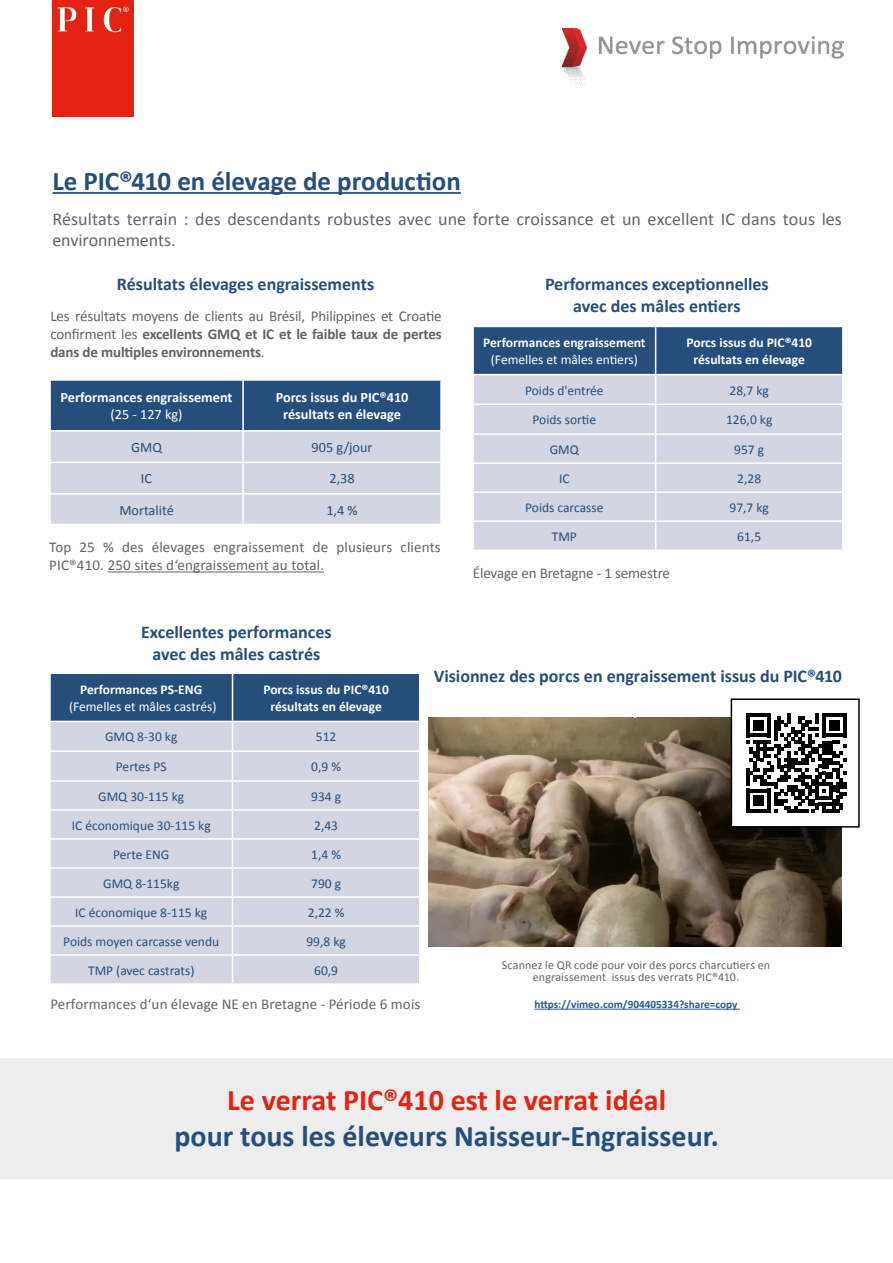
<style>
.page{position:relative;width:893px;height:1263px;background:#fff}
.page>*{position:absolute;margin:0;border:0;box-sizing:border-box;transform-origin:0 0}
.t1{font:700 30px "Calibri";color:#254e7c}
.t2{font:700 30px "Calibri";color:#e42313}
.t3{font:700 27px "Calibri";letter-spacing:-.005em;color:#254e7c}
.t4{font:700 18px/21.6px "Calibri";color:#254e7c;text-align:center}
.t5{font:18px/21px "Calibri";letter-spacing:.005em;color:#646363}
.t6{font:15px/18px "Calibri";letter-spacing:.005em;color:#646363;text-align:justify}
.t7{font:700 14.25px/17.1px "Calibri";color:#fff;text-align:center}
.t8{font:14.25px "Calibri";color:#254e7c}
.t9{font:14.25px "Calibri";color:#fff}
.t10{font:13.5px "Calibri";color:#254e7c}
.t11{font:700 13.5px/16.2px "Calibri";color:#fff;text-align:center}
.t12{font:13.5px "Calibri";color:#fff}
.t13{font:12px/12px "Calibri";letter-spacing:.01em;color:#646363;text-align:center}
.t14{font:700 11.25px "Calibri";color:#275b9b}
.s1{font-weight:700}
</style>
<div class="page">
<img style="left:428px;top:717px;width:413px;height:229px">
<hr style="left:52px;top:192px;width:409px;height:2px;background:#254e7c">
<img style="left:562px;top:28px;width:281px;height:60px">
<img style="left:52px;top:0;width:82px;height:116px">
<hr style="left:108px;top:571px;width:216px;height:1px;background:#646363">
<svg style="left:51px;top:381px;width:389px;height:143px;background:#94a4bd"></svg>
<hr style="left:242px;top:381px;width:2px;height:49px;background:#fff">
<hr style="left:49px;top:430px;width:194px;height:2px;background:#fff">
<hr style="left:243px;top:430px;width:199px;height:2px;background:#fff">
<hr style="left:242px;top:432px;width:2px;height:29px;background:#fff">
<hr style="left:49px;top:461px;width:194px;height:2px;background:#fff">
<hr style="left:243px;top:461px;width:199px;height:2px;background:#fff">
<hr style="left:242px;top:463px;width:2px;height:30px;background:#fff">
<hr style="left:49px;top:493px;width:194px;height:2px;background:#fff">
<hr style="left:243px;top:493px;width:199px;height:2px;background:#fff">
<hr style="left:242px;top:495px;width:2px;height:29px;background:#fff">
<svg style="left:473px;top:326px;width:370px;height:223px;background:#b2bccf"></svg>
<hr style="left:842px;top:522px;width:2px;height:27px;background:#fff">
<svg style="left:50px;top:673px;width:370px;height:310px;background:#bbc3d4"></svg>
<hr style="left:534px;top:1009px;width:206px;height:1px;background:#275b9b">
<div style="left:731px;top:702px;width:123px;height:125px;background:#fff"></div>
<div style="left:0;top:1059px;width:893px;height:120px;background:#ededed"></div>
<svg style="left:746px;top:713px;width:100px;height:100px"></svg>
<div style="left:731px;top:698px;width:129px;height:129px;border:2px solid #000"></div>
<h2 class="t3" style="left:52px;top:162px;width:410px">Le PIC®410 en élevage de production</h2>
<p class="t5" style="left:52px;top:208px;width:791px">Résultats terrain : des descendants robustes avec une forte croissance et un excellent IC dans tous les environnements.</p>
<p class="t4" style="left:117px;top:273px;width:259px">Résultats élevages engraissements</p>
<p class="t6" style="left:50px;top:306px;width:393px">Les résultats moyens de clients au Brésil, Philippines et Croatie confirment les <span class="s1">excellents GMQ et IC et le faible taux de pertes dans de multiples environnements</span>.</p>
<p class="t4" style="left:545px;top:272px;width:225px">Performances exceptionnelles avec des mâles entiers</p>
<p class="t11" style="left:483px;top:334px;width:164px">Performances engraissement</p>
<p class="t12" style="left:491px;top:350px;width:148px">(Femelles et mâles entiers)</p>
<p class="t11" style="left:686px;top:334px;width:127px">Porcs issus du PIC®410 résultats en élevage</p>
<p class="t7" style="left:61px;top:388px;width:173px">Performances engraissement</p>
<p class="t9" style="left:111px;top:405px;width:74px">(25 - 127 kg)</p>
<p class="t7" style="left:276px;top:388px;width:134px">Porcs issus du PIC®410 résultats en élevage</p>
<p class="t8" style="left:131px;top:437px;width:32px">GMQ</p>
<p class="t8" style="left:311px;top:437px;width:63px">905 g/jour</p>
<p class="t8" style="left:141px;top:469px;width:13px">IC</p>
<p class="t8" style="left:329px;top:469px;width:27px">2,38</p>
<p class="t8" style="left:119px;top:500px;width:56px">Mortalité</p>
<p class="t8" style="left:326px;top:500px;width:33px">1,4 %</p>
<p class="t6" style="left:49px;top:538px;width:393px">Top 25 % des élevages engraissement de plusieurs clients<br>PIC®410. 250 sites d‘engraissement au total.</p>
<p class="t4" style="left:141px;top:620px;width:192px">Excellentes performances avec des mâles castrés</p>
<p class="t10" style="left:525px;top:381px;width:80px">Poids d'entrée</p>
<p class="t10" style="left:729px;top:381px;width:41px">28,7 kg</p>
<p class="t10" style="left:532px;top:410px;width:65px">Poids sortie</p>
<p class="t10" style="left:726px;top:410px;width:48px">126,0 kg</p>
<p class="t10" style="left:550px;top:440px;width:31px">GMQ</p>
<p class="t10" style="left:734px;top:440px;width:31px">957 g</p>
<p class="t10" style="left:559px;top:469px;width:12px">IC</p>
<p class="t10" style="left:737px;top:469px;width:25px">2,28</p>
<p class="t10" style="left:525px;top:498px;width:80px">Poids carcasse</p>
<p class="t10" style="left:729px;top:498px;width:41px">97,7 kg</p>
<p class="t10" style="left:552px;top:527px;width:27px">TMP</p>
<p class="t10" style="left:737px;top:527px;width:25px">61,5</p>
<p class="t6" style="left:473px;top:564px;width:199px">Élevage en Bretagne - 1 semestre</p>
<p class="t11" style="left:80px;top:681px;width:124px">Performances PS-ENG</p>
<p class="t12" style="left:69px;top:697px;width:149px">(Femelles et mâles castrés)</p>
<p class="t11" style="left:263px;top:681px;width:127px">Porcs issus du PIC®410 résultats en élevage</p>
<p class="t10" style="left:105px;top:727px;width:74px">GMQ 8-30 kg</p>
<p class="t10" style="left:316px;top:727px;width:22px">512</p>
<p class="t10" style="left:116px;top:757px;width:52px">Pertes PS</p>
<p class="t10" style="left:311px;top:757px;width:31px">0,9 %</p>
<p class="t10" style="left:98px;top:787px;width:88px">GMQ 30-115 kg</p>
<p class="t10" style="left:311px;top:787px;width:31px">934 g</p>
<p class="t10" style="left:72px;top:816px;width:141px">IC économique 30-115 kg</p>
<p class="t10" style="left:314px;top:816px;width:25px">2,43</p>
<p class="t10" style="left:113px;top:845px;width:58px">Perte ENG</p>
<p class="t10" style="left:311px;top:845px;width:31px">1,4 %</p>
<p class="t10" style="left:103px;top:874px;width:78px">GMQ 8-115kg</p>
<p class="t10" style="left:311px;top:874px;width:31px">790 g</p>
<p class="t10" style="left:75px;top:903px;width:134px">IC économique 8-115 kg</p>
<p class="t10" style="left:308px;top:903px;width:38px">2,22 %</p>
<p class="t10" style="left:63px;top:932px;width:157px">Poids moyen carcasse vendu</p>
<p class="t10" style="left:306px;top:932px;width:41px">99,8 kg</p>
<p class="t10" style="left:88px;top:961px;width:108px">TMP (avec castrats)</p>
<p class="t10" style="left:314px;top:961px;width:25px">60,9</p>
<p class="t6" style="left:50px;top:994px;width:372px">Performances d‘un élevage NE en Bretagne - Période 6 mois</p>
<p class="t4" style="left:434px;top:665px;width:410px">Visionnez des porcs en engraissement issus du PIC®410</p>
<p class="t13" style="left:502px;top:958px;width:270px">Scannez le QR code pour voir des porcs charcutiers en engraissement issus des verrats PIC®410.</p>
<p class="t14" style="left:534px;top:996px;width:204px">https://vimeo.com/904405334?share=copy</p>
<h1 class="t2" style="left:227px;top:1079px;width:440px">Le verrat PIC®410 est le verrat idéal</h1>
<h1 class="t1" style="left:174px;top:1115px;width:546px">pour tous les éleveurs Naisseur-Engraisseur.</h1>
</div>
